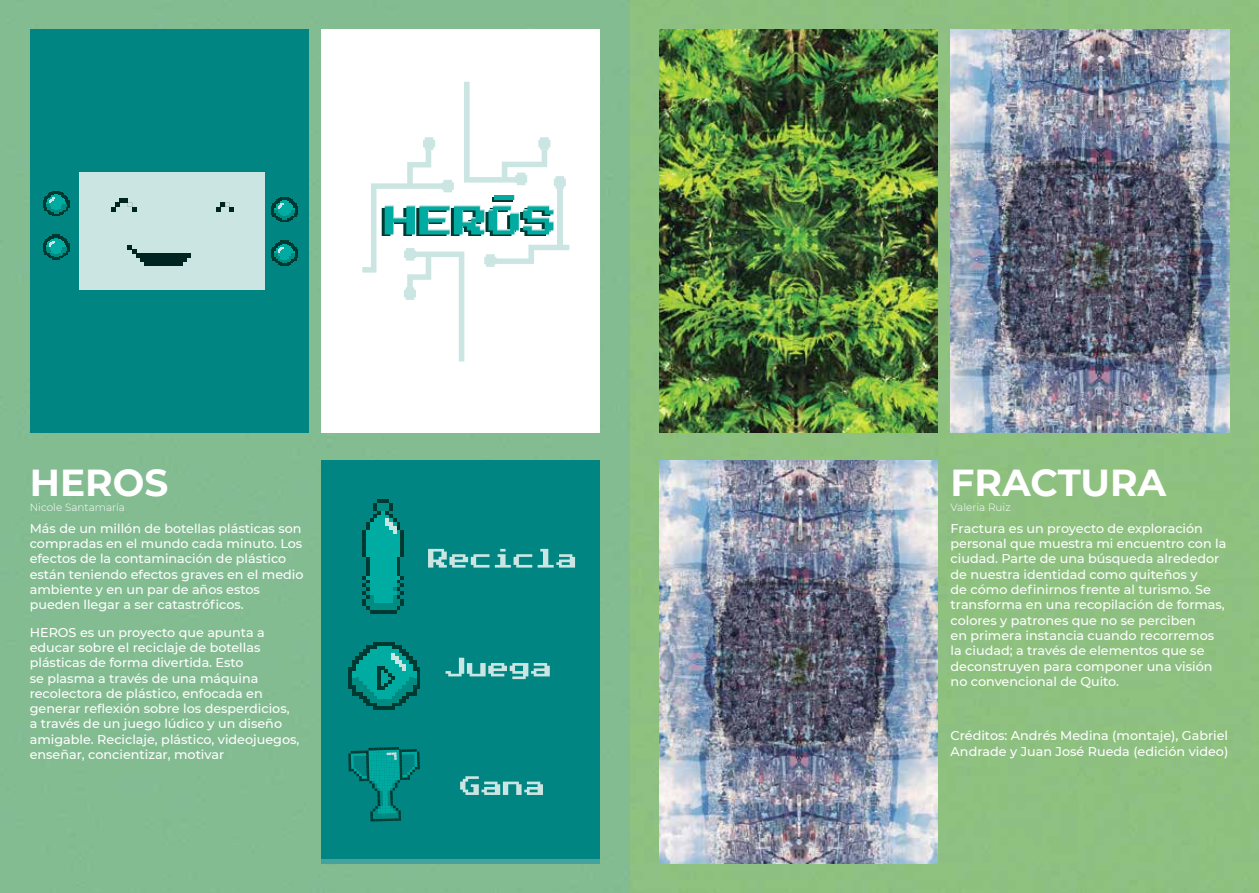
<style>
.page{position:relative;width:1259px;height:893px;background:#fff}
.page>*{position:absolute;margin:0;border:0;box-sizing:border-box;transform-origin:0 0}
.t1{font:700 37.5px "Montserrat";color:#fff}
.t2{font:500 12.75px/15.3px "Montserrat";color:#fff}
.t3{font:300 10.5px "Montserrat";color:#fff}
</style>
<div class="page">
<img style="left:0;top:0;width:1259px;height:893px">
<img style="left:659px;top:30px;width:279px;height:403px">
<img style="left:950px;top:30px;width:279px;height:403px">
<img style="left:659px;top:460px;width:279px;height:403px">
<div style="left:321px;top:460px;width:279px;height:398px;background:#008582"></div>
<svg style="left:362px;top:499px;width:42px;height:115px"></svg>
<svg style="left:348px;top:642px;width:72px;height:68px"></svg>
<svg style="left:348px;top:747px;width:72px;height:74px"></svg>
<svg style="left:428px;top:549px;width:147px;height:19px"></svg>
<svg style="left:445px;top:658px;width:105px;height:21px"></svg>
<svg style="left:460px;top:776px;width:83px;height:19px"></svg>
<div style="left:321px;top:30px;width:279px;height:403px;background:#fff"></div>
<svg style="left:362px;top:82px;width:207px;height:279px"></svg>
<div style="left:30px;top:30px;width:278px;height:403px;background:#008582"></div>
<div style="left:79px;top:173px;width:186px;height:117px;background:#cae5e2"></div>
<svg style="left:217px;top:203px;width:16px;height:8px"></svg>
<svg style="left:111px;top:198px;width:25px;height:13px"></svg>
<svg style="left:128px;top:245px;width:62px;height:21px"></svg>
<svg style="left:43px;top:191px;width:26px;height:25px"></svg>
<svg style="left:43px;top:235px;width:26px;height:24px"></svg>
<svg style="left:271px;top:197px;width:27px;height:25px"></svg>
<svg style="left:271px;top:241px;width:27px;height:25px"></svg>
<h1 class="t1" style="left:30px;top:456px;width:140px">HEROS</h1>
<p class="t3" style="left:30px;top:500px;width:97px">Nicole Santamaría</p>
<p class="t2" style="left:30px;top:520px;width:275px">Más de un millón de botellas plásticas son compradas en el mundo cada minuto. Los efectos de la contaminación de plástico están teniendo efectos graves en el medio ambiente y en un par de años estos pueden llegar a ser catastróficos.</p>
<p class="t2" style="left:30px;top:624px;width:271px">HEROS es un proyecto que apunta a educar sobre el reciclaje de botellas plásticas de forma divertida. Esto<br>se plasma a través de una máquina recolectora de plástico, enfocada en generar reflexión sobre los desperdicios, a través de un juego lúdico y un diseño amigable. Reciclaje, plástico, videojuegos, enseñar, concientizar, motivar</p>
<h1 class="t1" style="left:950px;top:456px;width:217px">FRACTURA</h1>
<p class="t3" style="left:950px;top:500px;width:61px">Valeria Ruiz</p>
<p class="t2" style="left:950px;top:520px;width:277px">Fractura es un proyecto de exploración personal que muestra mi encuentro con la ciudad. Parte de una búsqueda alrededor de nuestra identidad como quiteños y<br>de cómo definirnos frente al turismo. Se transforma en una recopilación de formas, colores y patrones que no se perciben<br>en primera instancia cuando recorremos la ciudad; a través de elementos que se deconstruyen para componer una visión no convencional de Quito.</p>
<p class="t2" style="left:950px;top:728px;width:279px">Créditos: Andrés Medina (montaje), Gabriel<br>Andrade y Juan José Rueda (edición video)</p>
</div>
